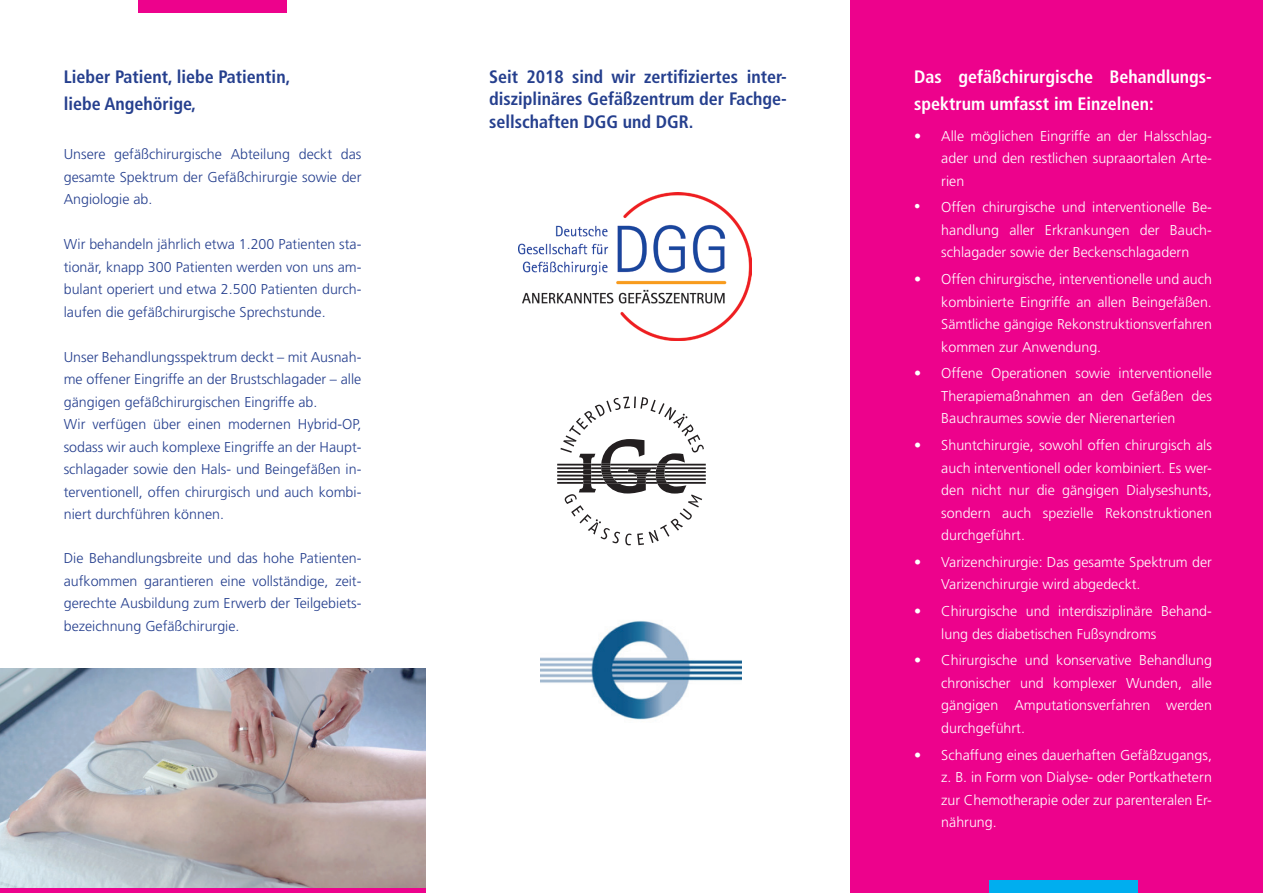
<style>
.page{position:relative;width:1263px;height:893px;background:#fff}
.page>*{position:absolute;margin:0;border:0;box-sizing:border-box;transform-origin:0 0}
.t1{font:700 condensed 18px/22.5px "Frutiger LT Pro";color:#253f8e;text-align:justify}
.t2{font:700 condensed 18px/27px "Frutiger LT Pro";color:#fff}
.t3{font:300 14.25px/22.5px "Frutiger LT Pro";color:#fff;text-align:justify}
.t4{font:300 14.25px/22.5px "Frutiger LT Pro";color:#253f8e;text-align:justify}
.s1{font-family:"Times New Roman";font-weight:400;font-size:18px}
</style>
<div class="page">
<div style="left:850px;top:0;width:413px;height:893px;background:#ed028c"></div>
<div style="left:0;top:887px;width:425px;height:6px;background:#ed028c"></div>
<div style="left:138px;top:0;width:149px;height:13px;background:#ed028c"></div>
<div style="left:989px;top:880px;width:148px;height:13px;background:#00aeef"></div>
<img style="left:0;top:669px;width:425px;height:219px">
<img style="left:518px;top:192px;width:234px;height:149px">
<svg style="left:557px;top:396px;width:149px;height:149px"></svg>
<img style="left:541px;top:621px;width:201px;height:99px">
<p class="t1" style="left:64px;top:63px;width:228px;line-height:27px">Lieber Patient, liebe Patientin, liebe Angehörige,</p>
<p class="t4" style="left:64px;top:143px;width:299px">Unsere gefäßchirurgische Abteilung deckt das gesamte Spektrum der Gefäßchirurgie sowie der Angiologie ab.</p>
<p class="t4" style="left:64px;top:233px;width:299px">Wir behandeln jährlich etwa 1.200 Patienten sta&shy;tionär, knapp 300 Patienten werden von uns am&shy;bulant operiert und etwa 2.500 Patienten durch&shy;laufen die gefäßchirurgische Sprechstunde.</p>
<p class="t4" style="left:64px;top:346px;width:299px;text-align:left">Unser Behandlungsspektrum deckt – mit Ausnah&shy;me offener Eingriffe an der Brustschlagader – alle gängigen gefäßchirurgischen Eingriffe ab.<br>Wir verfügen über einen modernen Hybrid-OP, sodass wir auch komplexe Eingriffe an der Haupt&shy;schlagader sowie den Hals- und Beingefäßen in&shy;terventionell, offen chirurgisch und auch kombi&shy;niert durchführen können.</p>
<p class="t4" style="left:64px;top:547px;width:299px">Die Behandlungsbreite und das hohe Patienten&shy;aufkommen garantieren eine vollständige, zeit&shy;gerechte Ausbildung zum Erwerb der Teilgebiets&shy;bezeichnung Gefäßchirurgie.</p>
<p class="t1" style="left:489px;top:65px;width:299px">Seit 2018 sind wir zertifiziertes inter&shy;disziplinäres Gefäßzentrum der Fachge&shy;sellschaften DGG und DGR.</p>
<p class="t2" style="left:914px;top:63px;width:299px">Das gefäßchirurgische Behandlungs&shy;spektrum umfasst im Einzelnen:</p>
<p class="t3" style="left:941px;top:125px;width:272px;text-indent:-27px">• Alle möglichen Eingriffe an der Halsschlag&shy;ader und den restlichen supraaortalen Arte&shy;rien</p>
<p class="t3" style="left:941px;top:196px;width:272px;text-indent:-27px"><span class="s1">•</span> Offen chirurgische und interventionelle Be&shy;handlung aller Erkrankungen der Bauch&shy;schlagader sowie der Beckenschlagadern</p>
<p class="t3" style="left:941px;top:268px;width:272px;text-indent:-27px">• Offen chirurgische, interventionelle und auch kombinierte Eingriffe an allen Beingefäßen.<br>Sämtliche gängige Rekonstruktionsverfahren kommen zur Anwendung.</p>
<p class="t3" style="left:941px;top:362px;width:272px;text-indent:-27px">• Offene Operationen sowie interventionelle Therapiemaßnahmen an den Gefäßen des Bauchraumes sowie der Nierenarterien</p>
<p class="t3" style="left:941px;top:434px;width:272px;text-indent:-27px">• Shuntchirurgie, sowohl offen chirurgisch als auch interventionell oder kombiniert. Es wer&shy;den nicht nur die gängigen Dialyseshunts, sondern auch spezielle Rekonstruktionen durchgeführt.</p>
<p class="t3" style="left:941px;top:551px;width:272px;text-indent:-27px">• Varizenchirurgie: Das gesamte Spektrum der<br>Varizenchirurgie wird abgedeckt.</p>
<p class="t3" style="left:941px;top:600px;width:272px;text-indent:-27px">• Chirurgische und interdisziplinäre Behand&shy;lung des diabetischen Fußsyndroms</p>
<p class="t3" style="left:941px;top:649px;width:272px;text-indent:-27px">• Chirurgische und konservative Behandlung chronischer und komplexer Wunden, alle gängigen Amputationsverfahren werden durchgeführt.</p>
<p class="t3" style="left:941px;top:744px;width:272px;text-indent:-27px">• Schaffung eines dauerhaften Gefäßzugangs, z. B. in Form von Dialyse- oder Portkathetern zur Chemotherapie oder zur parenteralen Er&shy;nährung.</p>
</div>
